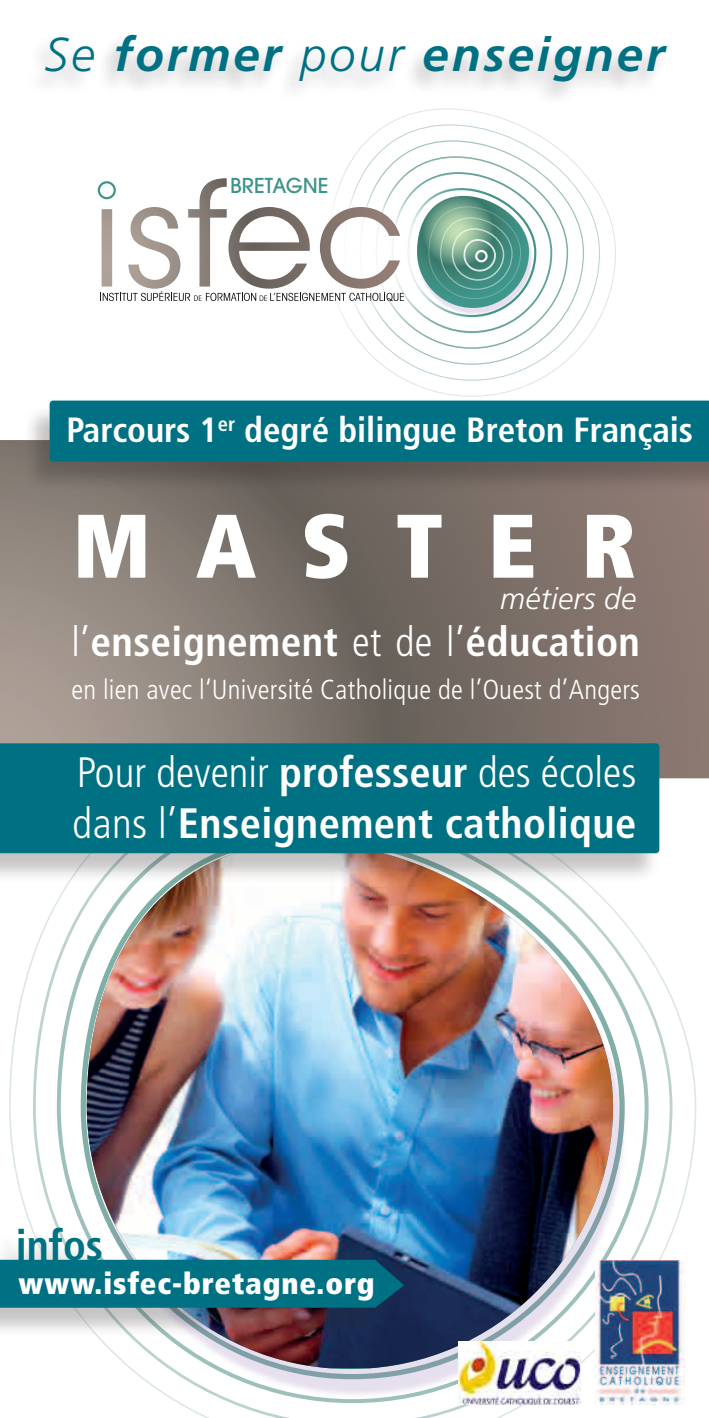
<style>
.page{position:relative;width:709px;height:1418px;background:#fff}
.page>*{position:absolute;margin:0;border:0;box-sizing:border-box;transform-origin:0 0}
.t1{font:900 condensed 90px "Frutiger";letter-spacing:.5em;color:#fff}
.t2{font:italic 700 47.5px "Frutiger";letter-spacing:.06em;color:#007183}
.t3{font:700 condensed 42.5px/51px "Frutiger";letter-spacing:.01em;color:#fff}
.t4{font:700 condensed 42.5px "Frutiger";color:#007183}
.t5{font:700 condensed 41.25px "Frutiger";letter-spacing:.01em;color:#fff}
.t6{font:700 condensed 35px "Frutiger";color:#fff}
.t7{font:900 condensed 30px "Frutiger";letter-spacing:.03em;color:#fff}
.t8{font:italic 300 30px "Frutiger";letter-spacing:.01em;color:#fff}
.t9{font:300 condensed 27.5px "Frutiger";letter-spacing:.01em;color:#fff}
.t10{font:500 20.5px "Avant Garde";color:#3d9489}
.s1{font-weight:300}
</style>
<div class="page">
<img style="left:9px;top:778px;width:700px;height:639px">
<img style="left:87px;top:884px;width:526px;height:484px">
<svg style="left:0;top:440px;width:709px;height:338px;background:#82776f"></svg>
<svg style="left:354px;top:108px;width:262px;height:289px"></svg>
<div style="left:98px;top:181px;width:18px;height:18px;border:2px solid #3d9489;border-radius:50%"></div>
<svg style="left:100px;top:156px;width:468px;height:193px"></svg>
<img style="left:595px;top:1260px;width:89px;height:144px">
<div style="left:23px;top:404px;width:686px;height:88px;background:#231f20;opacity:.26"></div>
<div style="left:50px;top:400px;width:659px;height:61px;background:#007183"></div>
<div style="left:0;top:746px;width:660px;height:138px;background:#231f20;opacity:.26"></div>
<div style="left:0;top:743px;width:659px;height:110px;background:#007183"></div>
<div style="left:23px;top:32px;width:646px;height:74px;background:#231f20;opacity:.26"></div>
<div style="left:0;top:1231px;width:102px;height:58px;background:#231f20;opacity:.26"></div>
<div style="left:0;top:1262px;width:403px;height:76px;background:#231f20;opacity:.26"></div>
<div style="left:0;top:1259px;width:404px;height:48px;background:#007183"></div>
<img style="left:459px;top:1341px;width:121px;height:63px">
<p class="t2" style="left:44px;top:27px;width:621px"><span class="s1">Se</span> former <span class="s1">pour</span> enseigner</p>
<p class="t10" style="left:230px;top:173px;width:100px">BRETAGNE</p>
<p class="t6" style="left:67px;top:409px;width:628px">Parcours 1<sup>er</sup> degré bilingue Breton Français</p>
<h1 class="t1" style="left:73px;top:491px;width:565px">MASTER</h1>
<p class="t8" style="left:500px;top:581px;width:138px">métiers de</p>
<p class="t5" style="left:71px;top:617px;width:570px"><span class="s1">l’</span>enseignement <span class="s1">et de l’</span>éducation</p>
<p class="t9" style="left:71px;top:674px;width:570px">en lien avec l‘Université Catholique de l’Ouest d’Angers</p>
<p class="t3" style="left:73px;top:746px;width:565px"><span class="s1">Pour devenir</span> professeur <span class="s1">des écoles dans l’</span>Enseignement catholique</p>
<p class="t4" style="left:16px;top:1219px;width:89px">infos</p>
<p class="t7" style="left:19px;top:1264px;width:357px">www.isfec-bretagne.org</p>
</div>
